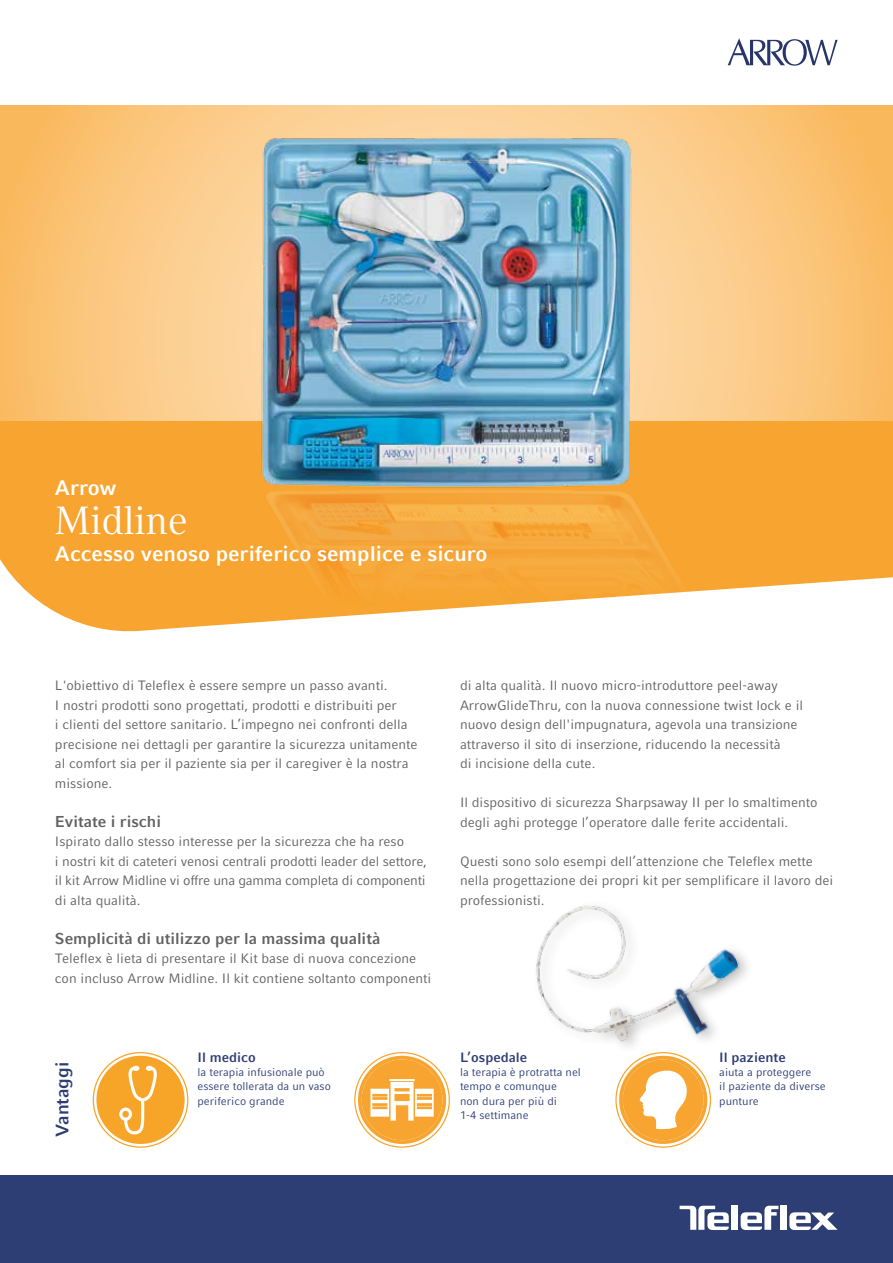
<style>
.page{position:relative;width:893px;height:1263px;background:#fff}
.page>*{position:absolute;margin:0;border:0;box-sizing:border-box;transform-origin:0 0}
.t1{font:39px "Compatil Text LT Pro";color:#fff}
.t2{font:700 21px "Compatil Fact LT Pro";color:#fff}
.t3{font:700 18px "Compatil Fact LT Pro";color:#2d3e74}
.t4{font:700 15.75px "Compatil Fact LT Pro";color:#616163}
.t5{font:13.5px/19.5px "Compatil Fact LT Pro";color:#616163}
.t6{font:700 13.5px "Compatil Fact LT Pro";color:#2d3e74}
.t7{font:11.25px/14.2px "Compatil Fact LT Pro";color:#2d3e74}
</style>
<div class="page">
<svg style="left:0;top:105px;width:893px;height:316px"></svg>
<div style="left:0;top:421px;width:893px;height:276px;background:#f7a530"></div>
<svg style="left:0;top:559px;width:893px;height:138px;fill:#fff"></svg>
<img style="left:243px;top:499px;width:474px;height:120px">
<div style="left:621px;top:1058px;width:84px;height:84px;background:#f7a530;border-radius:50%"></div>
<div style="left:615px;top:1052px;width:96px;height:96px;border:8px solid #fff;border-radius:50%"></div>
<div style="left:619px;top:1056px;width:88px;height:88px;border:4px solid #f7a530;border-radius:50%"></div>
<svg style="left:639px;top:1070px;width:48px;height:60px"></svg>
<div style="left:360px;top:1058px;width:84px;height:84px;background:#f7a530;border-radius:50%"></div>
<div style="left:354px;top:1052px;width:96px;height:96px;border:8px solid #fff;border-radius:50%"></div>
<div style="left:358px;top:1056px;width:88px;height:88px;border:4px solid #f7a530;border-radius:50%"></div>
<svg style="left:370px;top:1079px;width:64px;height:42px"></svg>
<svg style="left:728px;top:38px;width:110px;height:28px"></svg>
<img style="left:251px;top:122px;width:393px;height:377px">
<div style="left:98px;top:1058px;width:85px;height:84px;background:#f7a529;border-radius:50%"></div>
<div style="left:96px;top:1056px;width:89px;height:88px;border:4px solid #f7a529;border-radius:50%"></div>
<svg style="left:119px;top:1066px;width:38px;height:68px"></svg>
<div style="left:0;top:1175px;width:893px;height:88px;background:#2d3e74"></div>
<img style="left:536px;top:905px;width:212px;height:164px">
<div style="left:780px;top:1206px;width:7px;height:24px;background:#fff"></div>
<svg style="left:741px;top:1206px;width:37px;height:24px"></svg>
<div style="left:731px;top:1206px;width:7px;height:24px;background:#fff"></div>
<svg style="left:789px;top:1212px;width:49px;height:18px"></svg>
<svg style="left:680px;top:1206px;width:49px;height:24px"></svg>
<h2 class="t2" style="left:55px;top:476px;width:63px">Arrow</h2>
<h1 class="t1" style="left:55px;top:498px;width:135px">Midline</h1>
<h2 class="t2" style="left:55px;top:541px;width:434px">Accesso venoso periferico semplice e sicuro</h2>
<p class="t5" style="left:55px;top:676px;width:364px">L'obiettivo di Teleflex è essere sempre un passo avanti.<br>I nostri prodotti sono progettati, prodotti e distribuiti per<br>i clienti del settore sanitario. L’impegno nei confronti della precisione nei dettagli per garantire la sicurezza unitamente al comfort sia per il paziente sia per il caregiver è la nostra missione.</p>
<p class="t4" style="left:55px;top:812px;width:108px">Evitate i rischi</p>
<p class="t5" style="left:55px;top:832px;width:374px">Ispirato dallo stesso interesse per la sicurezza che ha reso<br>i nostri kit di cateteri venosi centrali prodotti leader del settore, il kit Arrow Midline vi offre una gamma completa di componenti di alta qualità.</p>
<p class="t4" style="left:55px;top:929px;width:327px">Semplicità di utilizzo per la massima qualità</p>
<p class="t5" style="left:55px;top:949px;width:378px">Teleflex è lieta di presentare il Kit base di nuova concezione con incluso Arrow Midline. Il kit contiene soltanto componenti</p>
<h3 class="t3" style="left:51px;top:1137px;width:77px;rotate:-90deg">Vantaggi</h3>
<p class="t6" style="left:198px;top:1049px;width:60px">Il medico</p>
<p class="t7" style="left:198px;top:1065px;width:135px">la terapia infusionale può essere tollerata da un vaso periferico grande</p>
<p class="t5" style="left:460px;top:676px;width:345px">di alta qualità. Il nuovo micro-introduttore peel-away ArrowGlideThru, con la nuova connessione twist lock e il nuovo design dell'impugnatura, agevola una transizione attraverso il sito di inserzione, riducendo la necessità<br>di incisione della cute.</p>
<p class="t5" style="left:460px;top:793px;width:359px">Il dispositivo di sicurezza Sharpsaway II per lo smaltimento degli aghi protegge l’operatore dalle ferite accidentali.</p>
<p class="t5" style="left:460px;top:851px;width:375px">Questi sono solo esempi dell’attenzione che Teleflex mette nella progettazione dei propri kit per semplificare il lavoro dei professionisti.</p>
<p class="t6" style="left:460px;top:1049px;width:69px">L’ospedale</p>
<p class="t7" style="left:460px;top:1065px;width:122px">la terapia è protratta nel tempo e comunque<br>non dura per più di<br>1-4 settimane</p>
<p class="t6" style="left:719px;top:1049px;width:68px">Il paziente</p>
<p class="t7" style="left:719px;top:1065px;width:108px">aiuta a proteggere<br>il paziente da diverse punture</p>
</div>
